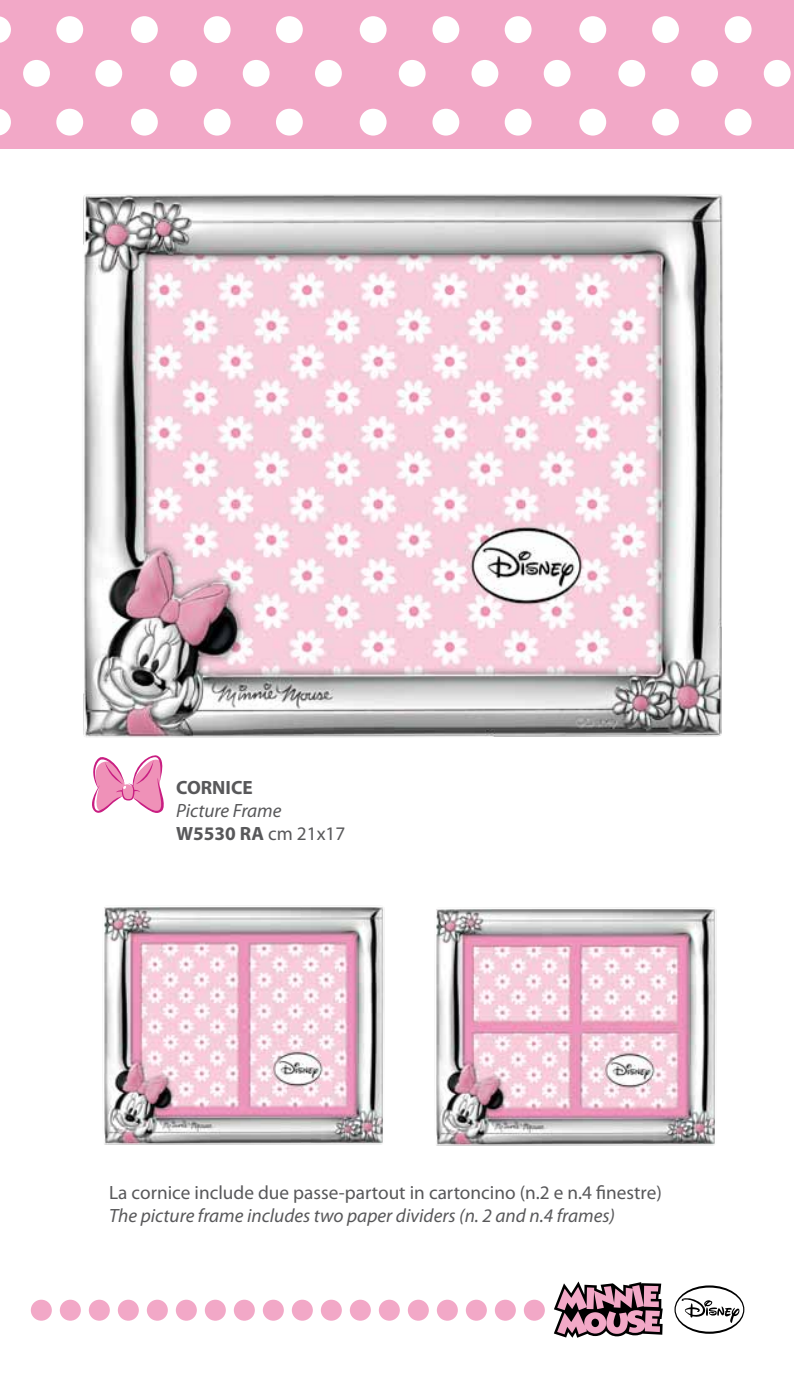
<style>
.page{position:relative;width:794px;height:1389px;background:#fff}
.page>*{position:absolute;margin:0;border:0;box-sizing:border-box;transform-origin:0 0}
.t1{font:italic 19.25px/23.1px "Myriad Pro";color:#58585a}
.t2{font:19.25px "Myriad Pro";color:#58585a}
.t3{font:700 19.25px "Myriad Pro";color:#58585a}
.s1{font-weight:700;font-style:normal}
.s2{font-style:normal}
</style>
<div class="page">
<div style="left:0;top:0;width:794px;height:149px;background:#f2a8c7"></div>
<div style="left:505px;top:16px;width:26px;height:27px;background:#fff;border-radius:50%"></div>
<div style="left:652px;top:16px;width:27px;height:27px;background:#fff;border-radius:50%"></div>
<div style="left:432px;top:16px;width:27px;height:27px;background:#fff;border-radius:50%"></div>
<div style="left:579px;top:16px;width:27px;height:27px;background:#fff;border-radius:50%"></div>
<div style="left:360px;top:16px;width:26px;height:27px;background:#fff;border-radius:50%"></div>
<div style="left:505px;top:109px;width:26px;height:27px;background:#fff;border-radius:50%"></div>
<div style="left:652px;top:109px;width:27px;height:27px;background:#fff;border-radius:50%"></div>
<div style="left:432px;top:109px;width:27px;height:27px;background:#fff;border-radius:50%"></div>
<div style="left:579px;top:109px;width:27px;height:27px;background:#fff;border-radius:50%"></div>
<div style="left:360px;top:109px;width:26px;height:27px;background:#fff;border-radius:50%"></div>
<div style="left:544px;top:60px;width:26px;height:27px;background:#fff;border-radius:50%"></div>
<div style="left:691px;top:60px;width:27px;height:27px;background:#fff;border-radius:50%"></div>
<div style="left:471px;top:60px;width:27px;height:27px;background:#fff;border-radius:50%"></div>
<div style="left:618px;top:60px;width:27px;height:27px;background:#fff;border-radius:50%"></div>
<div style="left:399px;top:60px;width:26px;height:27px;background:#fff;border-radius:50%"></div>
<div style="left:276px;top:16px;width:27px;height:27px;background:#fff;border-radius:50%"></div>
<div style="left:56px;top:16px;width:27px;height:27px;background:#fff;border-radius:50%"></div>
<div style="left:204px;top:16px;width:27px;height:27px;background:#fff;border-radius:50%"></div>
<svg style="left:0;top:16px;width:11px;height:20px"></svg>
<div style="left:131px;top:16px;width:27px;height:27px;background:#fff;border-radius:50%"></div>
<div style="left:276px;top:109px;width:27px;height:27px;background:#fff;border-radius:50%"></div>
<div style="left:56px;top:109px;width:27px;height:27px;background:#fff;border-radius:50%"></div>
<div style="left:204px;top:109px;width:27px;height:27px;background:#fff;border-radius:50%"></div>
<div style="left:131px;top:109px;width:27px;height:27px;background:#fff;border-radius:50%"></div>
<div style="left:315px;top:60px;width:27px;height:27px;background:#fff;border-radius:50%"></div>
<div style="left:95px;top:60px;width:27px;height:27px;background:#fff;border-radius:50%"></div>
<div style="left:243px;top:60px;width:27px;height:27px;background:#fff;border-radius:50%"></div>
<div style="left:170px;top:60px;width:27px;height:27px;background:#fff;border-radius:50%"></div>
<div style="left:724px;top:16px;width:27px;height:27px;background:#fff;border-radius:50%"></div>
<div style="left:724px;top:109px;width:27px;height:27px;background:#fff;border-radius:50%"></div>
<div style="left:763px;top:60px;width:27px;height:27px;background:#fff;border-radius:50%"></div>
<svg style="left:554px;top:1281px;width:109px;height:57px"></svg>
<svg style="left:674px;top:1285px;width:70px;height:49px"></svg>
<div style="left:31px;top:1300px;width:21px;height:21px;background:#f2a8c7;border-radius:50%"></div>
<div style="left:60px;top:1300px;width:21px;height:21px;background:#f2a8c7;border-radius:50%"></div>
<div style="left:89px;top:1300px;width:21px;height:21px;background:#f2a8c7;border-radius:50%"></div>
<div style="left:118px;top:1300px;width:21px;height:21px;background:#f2a8c7;border-radius:50%"></div>
<div style="left:147px;top:1300px;width:21px;height:21px;background:#f2a8c7;border-radius:50%"></div>
<div style="left:176px;top:1300px;width:21px;height:21px;background:#f2a8c7;border-radius:50%"></div>
<div style="left:205px;top:1300px;width:21px;height:21px;background:#f2a8c7;border-radius:50%"></div>
<div style="left:234px;top:1300px;width:21px;height:21px;background:#f2a8c7;border-radius:50%"></div>
<div style="left:263px;top:1300px;width:21px;height:21px;background:#f2a8c7;border-radius:50%"></div>
<div style="left:292px;top:1300px;width:21px;height:21px;background:#f2a8c7;border-radius:50%"></div>
<div style="left:321px;top:1300px;width:21px;height:21px;background:#f2a8c7;border-radius:50%"></div>
<div style="left:350px;top:1300px;width:21px;height:21px;background:#f2a8c7;border-radius:50%"></div>
<div style="left:379px;top:1300px;width:21px;height:21px;background:#f2a8c7;border-radius:50%"></div>
<div style="left:408px;top:1300px;width:21px;height:21px;background:#f2a8c7;border-radius:50%"></div>
<div style="left:437px;top:1300px;width:21px;height:21px;background:#f2a8c7;border-radius:50%"></div>
<div style="left:466px;top:1300px;width:21px;height:21px;background:#f2a8c7;border-radius:50%"></div>
<div style="left:495px;top:1300px;width:21px;height:21px;background:#f2a8c7;border-radius:50%"></div>
<div style="left:524px;top:1300px;width:21px;height:21px;background:#f2a8c7;border-radius:50%"></div>
<img style="left:0;top:36px;width:50px;height:100px">
<svg style="left:92px;top:762px;width:72px;height:51px"></svg>
<img style="left:83px;top:194px;width:640px;height:568px">
<img style="left:104px;top:905px;width:281px;height:240px">
<img style="left:436px;top:907px;width:281px;height:239px">
<p class="t3" style="left:176px;top:775px;width:78px">CORNICE</p>
<p class="t1" style="left:176px;top:799px;width:171px">Picture Frame<br><span class="s1">W5530 RA</span> <span class="s2">cm 21x17</span></p>
<p class="t2" style="left:109px;top:1180px;width:554px">La cornice include due passe-partout in cartoncino (n.2 e n.4 finestre)</p>
<p class="t1" style="left:109px;top:1204px;width:507px">The picture frame includes two paper dividers (n. 2 and n.4 frames)</p>
</div>
